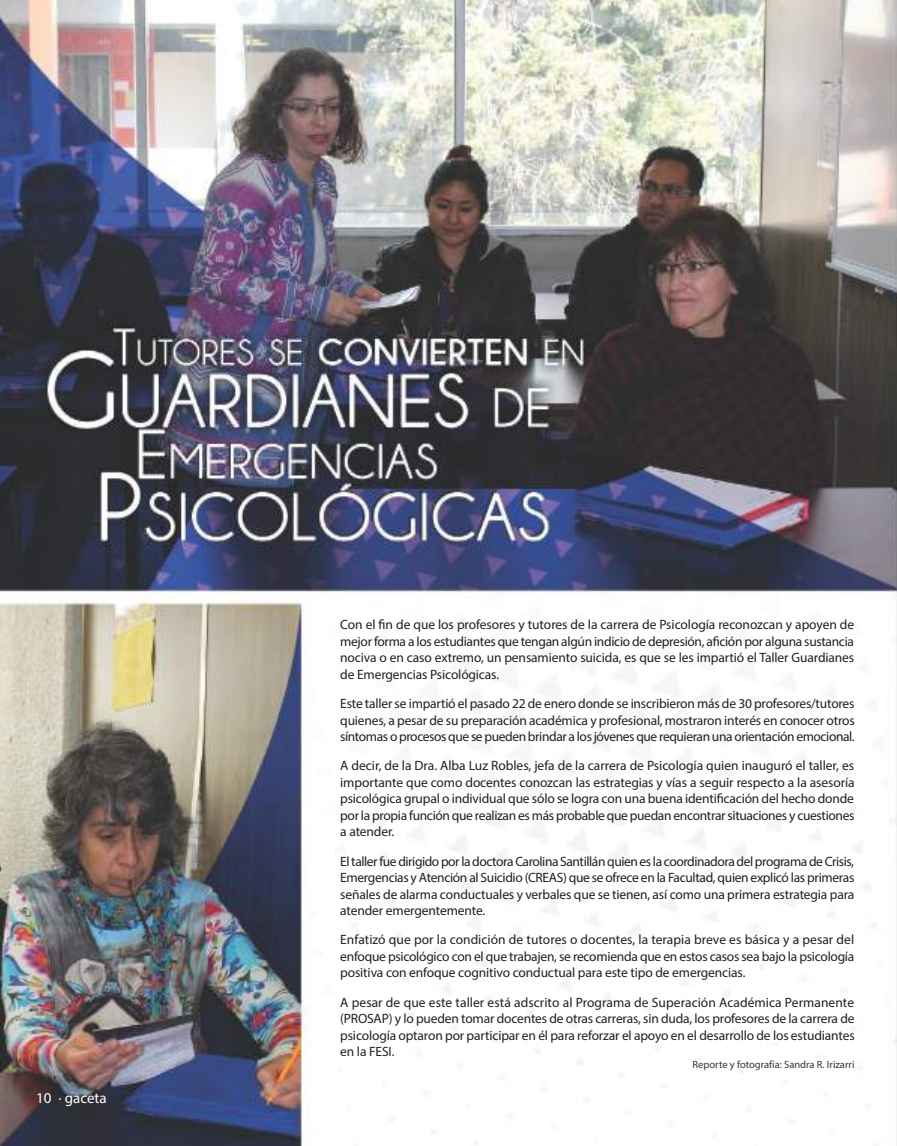
<style>
.page{position:relative;width:897px;height:1146px;background:#fff}
.page>*{position:absolute;margin:0;border:0;box-sizing:border-box;transform-origin:0 0}
.t1{font:15px "Myriad Pro";color:#fff}
.t2{font:13.5px/16.5px "Myriad Pro";letter-spacing:-.01em;color:#241f1f;text-align:justify}
.t3{font:10.5px "Myriad Pro";color:#373535}
</style>
<div class="page">
<img style="left:0;top:0;width:897px;height:1145px">
<p class="t1" style="left:36px;top:1089px;width:72px">10 · gaceta</p>
<p class="t2" style="left:340px;top:616px;width:515px">Con el fin de que los profesores y tutores de la carrera de Psicología reconozcan y apoyen de mejor forma a los estudiantes que tengan algún indicio de depresión, afición por alguna sustancia nociva o en caso extremo, un pensamiento suicida, es que se les impartió el Taller Guardianes de Emergencias Psicológicas.</p>
<p class="t2" style="left:340px;top:695px;width:516px">Este taller se impartió el pasado 22 de enero donde se inscribieron más de 30 profesores/tutores quienes, a pesar de su preparación académica y profesional, mostraron interés en conocer otros síntomas o procesos que se pueden brindar a los jóvenes que requieran una orientación emocional.</p>
<p class="t2" style="left:340px;top:757px;width:516px">A decir, de la Dra. Alba Luz Robles, jefa de la carrera de Psicología quien inauguró el taller, es importante que como docentes conozcan las estrategias y vías a seguir respecto a la asesoría psicológica grupal o individual que sólo se logra con una buena identificación del hecho donde por la propia función que realizan es más probable que puedan encontrar situaciones y cuestiones a atender.</p>
<p class="t2" style="left:340px;top:852px;width:516px">El taller fue dirigido por la doctora Carolina Santillán quien es la coordinadora del programa de Crisis, Emergencias y Atención al Suicidio (CREAS) que se ofrece en la Facultad, quien explicó las primeras señales de alarma conductuales y verbales que se tienen, así como una primera estrategia para atender emergentemente.</p>
<p class="t2" style="left:340px;top:931px;width:515px">Enfatizó que por la condición de tutores o docentes, la terapia breve es básica y a pesar del enfoque psicológico con el que trabajen, se recomienda que en estos casos sea bajo la psicología positiva con enfoque cognitivo conductual para este tipo de emergencias.</p>
<p class="t2" style="left:340px;top:993px;width:516px">A pesar de que este taller está adscrito al Programa de Superación Académica Permanente (PROSAP) y lo pueden tomar docentes de otras carreras, sin duda, los profesores de la carrera de psicología optaron por participar en él para reforzar el apoyo en el desarrollo de los estudiantes en la FESI.</p>
<p class="t3" style="left:692px;top:1058px;width:163px">Reporte y fotografía: Sandra R. Irizarri</p>
</div>
